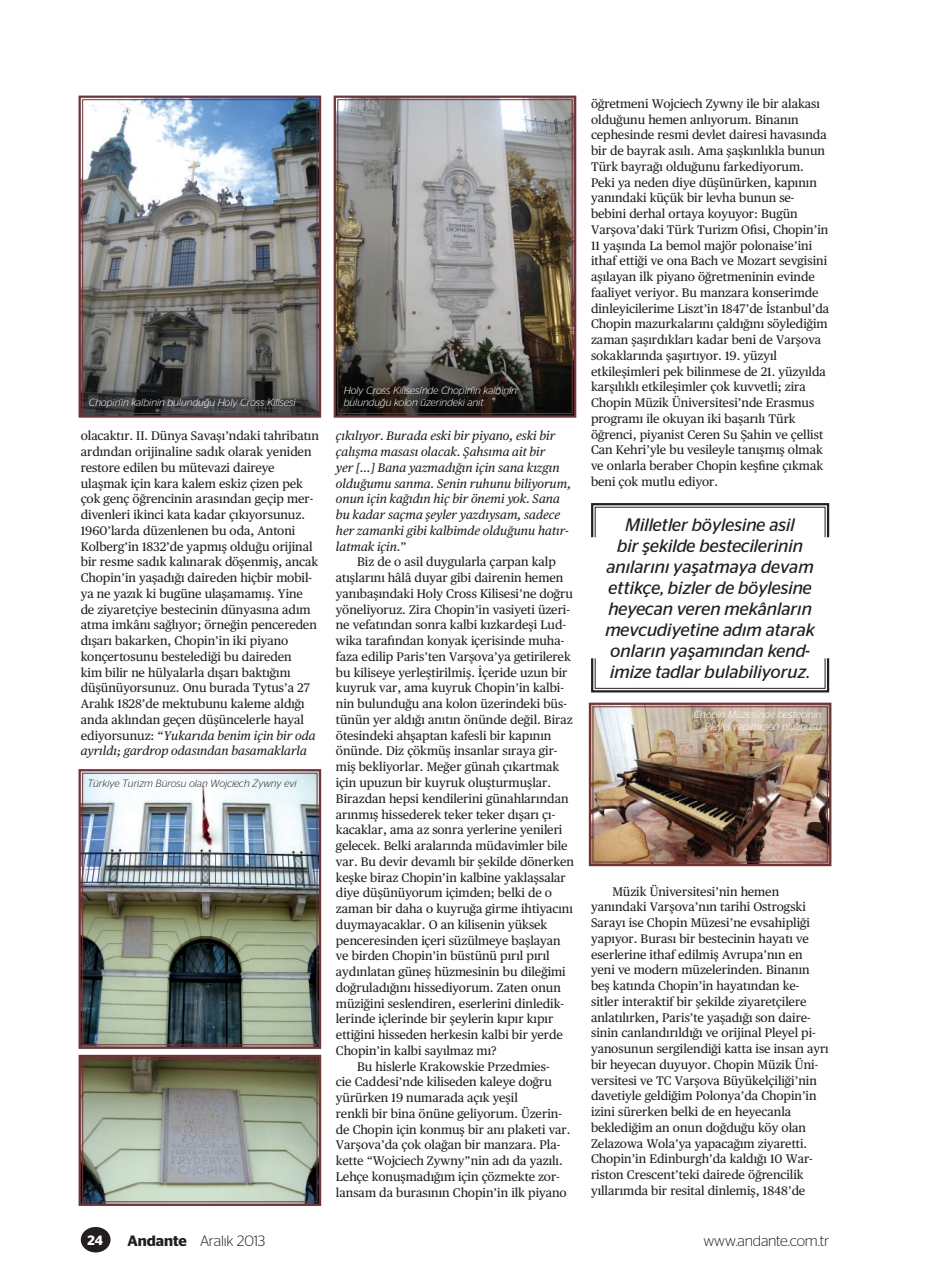
<style>
.page{position:relative;width:927px;height:1276px;background:#fff}
.page>*{position:absolute;margin:0;border:0;box-sizing:border-box;transform-origin:0 0}
.t1{font:italic 18px/21px "DK Stag Sans";letter-spacing:-.005em;color:#231f20;text-align:center}
.t2{font:300 15px "DK Stag Sans";letter-spacing:-.015em;color:#231f20}
.t3{font:600 13.5px "DK Stag Sans";color:#fff}
.t4{font:12.45px/15.8px "DK Publico Text";color:#231f20}
.t5{font:italic 12.45px/15.8px "DK Publico Text";color:#231f20}
.t6{font:italic 300 10.5px/12px "DK Stag Sans";color:#fff;text-align:right}
.t7{font:italic 300 10.5px "DK Stag Sans";color:#231f20}
.s1{font-style:italic}
.s2{font-style:normal}
.s3{font-weight:600}
</style>
<div class="page">
<div style="left:81px;top:1227px;width:30px;height:25px;background:#231f20;border-radius:50%"></div>
<img style="left:78px;top:95px;width:244px;height:323px">
<div style="left:82px;top:99px;width:235px;height:315px;border:1px solid #723236"></div>
<img style="left:333px;top:95px;width:244px;height:323px">
<div style="left:337px;top:99px;width:236px;height:315px;border:1px solid #723236"></div>
<img style="left:78px;top:769px;width:244px;height:280px">
<div style="left:82px;top:773px;width:235px;height:272px;border:1px solid #723236"></div>
<svg style="left:78px;top:1054px;width:244px;height:152px"></svg>
<div style="left:82px;top:1058px;width:235px;height:144px;border:1px solid #723236"></div>
<img style="left:588px;top:702px;width:244px;height:165px">
<div style="left:593px;top:706px;width:235px;height:156px;border:1px solid #723236"></div>
<svg style="left:591px;top:503px;width:239px;height:35px"></svg>
<svg style="left:591px;top:658px;width:239px;height:35px"></svg>
<div style="left:595px;top:658px;width:230px;height:31px;border:1px solid #231f20"></div>
<p class="t6" style="left:344px;top:384px;width:175px">Holy Cross Kilisesi’nde Chopin’in kalbinin</p>
<p class="t6" style="left:89px;top:396px;width:208px">Chopin’in kalbinin bulunduğu Holy Cross Kilisesi</p>
<p class="t6" style="left:344px;top:396px;width:141px">bulunduğu kolon üzerindeki anıt</p>
<p class="t4" style="left:81px;top:429px;width:240px">olacaktır. II. Dünya Savaşı’ndaki tahribatın ardından orijinaline sadık olarak yeniden restore edilen bu mütevazi daireye ulaşmak için kara kalem eskiz çizen pek çok genç öğrencinin arasından geçip mer&shy;divenleri ikinci kata kadar çıkıyorsunuz.<br>1960’larda düzenlenen bu oda, Antoni Kolberg’in 1832’de yapmış olduğu orijinal bir resme sadık kalınarak döşenmiş, ancak Chopin’in yaşadığı daireden hiçbir mobil&shy;ya ne yazık ki bugüne ulaşamamış. Yine de ziyaretçiye bestecinin dünyasına adım atma imkânı sağlıyor; örneğin pencereden dışarı bakarken, Chopin’in iki piyano konçertosunu bestelediği bu daireden<br>kim bilir ne hülyalarla dışarı baktığını düşünüyorsunuz. Onu burada Tytus’a 27<br>Aralık 1828’de mektubunu kaleme aldığı anda aklından geçen düşüncelerle hayal ediyorsunuz: “<span class="s1">Yukarıda benim için bir oda ayrıldı; gardrop odasından basamaklarla</span></p>
<p class="t5" style="left:336px;top:429px;width:237px">çıkılıyor. Burada eski bir piyano, eski bir çalışma masası olacak. Şahsıma ait bir<br>yer […] Bana yazmadığın için sana kızgın olduğumu sanma. Senin ruhunu biliyorum, onun için kağıdın hiç bir önemi yok. Sana bu kadar saçma şeyler yazdıysam, sadece her zamanki gibi kalbimde olduğunu hatır&shy;latmak için.<span class="s2">”</span></p>
<p class="t4" style="left:357px;top:555px;width:200px">Biz de o asil duygularla çarpan kalp</p>
<p class="t4" style="left:336px;top:570px;width:229px">atışlarını hâlâ duyar gibi dairenin hemen</p>
<p class="t4" style="left:336px;top:586px;width:238px">yanıbaşındaki Holy Cross Kilisesi’ne doğru</p>
<p class="t4" style="left:336px;top:602px;width:235px">yöneliyoruz. Zira Chopin’in vasiyeti üzeri-</p>
<p class="t4" style="left:336px;top:618px;width:232px">ne vefatından sonra kalbi kızkardeşi Lud-</p>
<p class="t4" style="left:336px;top:633px;width:230px">wika tarafından konyak içerisinde muha-</p>
<p class="t4" style="left:336px;top:649px;width:236px">faza edilip Paris’ten Varşova’ya getirilerek</p>
<p class="t4" style="left:336px;top:665px;width:233px">bu kiliseye yerleştirilmiş. İçeride uzun bir</p>
<p class="t4" style="left:336px;top:681px;width:230px">kuyruk var, ama kuyruk Chopin’in kalbi-</p>
<p class="t4" style="left:336px;top:696px;width:233px">nin bulunduğu ana kolon üzerindeki büs-</p>
<p class="t4" style="left:336px;top:712px;width:238px">tünün yer aldığı anıtın önünde değil. Biraz</p>
<p class="t4" style="left:336px;top:728px;width:217px">ötesindeki ahşaptan kafesli bir kapının</p>
<p class="t4" style="left:336px;top:744px;width:223px">önünde. Diz çökmüş insanlar sıraya gir-</p>
<p class="t4" style="left:336px;top:759px;width:225px">miş bekliyorlar. Meğer günah çıkartmak</p>
<p class="t4" style="left:336px;top:775px;width:217px">için upuzun bir kuyruk oluşturmuşlar.</p>
<p class="t4" style="left:336px;top:791px;width:234px">Birazdan hepsi kendilerini günahlarından</p>
<p class="t4" style="left:336px;top:807px;width:221px">arınmış hissederek teker teker dışarı çı-</p>
<p class="t4" style="left:336px;top:822px;width:228px">kacaklar, ama az sonra yerlerine yenileri</p>
<p class="t4" style="left:336px;top:838px;width:233px">gelecek. Belki aralarında müdavimler bile</p>
<p class="t4" style="left:336px;top:854px;width:240px">var. Bu devir devamlı bir şekilde dönerken</p>
<p class="t4" style="left:336px;top:870px;width:231px">keşke biraz Chopin’in kalbine yaklaşsalar</p>
<p class="t4" style="left:336px;top:885px;width:218px">diye düşünüyorum içimden; belki de o</p>
<p class="t4" style="left:336px;top:901px;width:239px">zaman bir daha o kuyruğa girme ihtiyacını</p>
<p class="t4" style="left:336px;top:917px;width:213px">duymayacaklar. O an kilisenin yüksek</p>
<p class="t4" style="left:336px;top:933px;width:226px">penceresinden içeri süzülmeye başlayan</p>
<p class="t4" style="left:336px;top:948px;width:215px">ve birden Chopin’in büstünü pırıl pırıl</p>
<p class="t4" style="left:336px;top:964px;width:231px">aydınlatan güneş hüzmesinin bu dileğimi</p>
<p class="t4" style="left:336px;top:980px;width:227px">doğruladığını hissediyorum. Zaten onun</p>
<p class="t4" style="left:336px;top:996px;width:230px">müziğini seslendiren, eserlerini dinledik-</p>
<p class="t4" style="left:336px;top:1011px;width:219px">lerinde içlerinde bir şeylerin kıpır kıpır</p>
<p class="t4" style="left:336px;top:1027px;width:228px">ettiğini hisseden herkesin kalbi bir yerde</p>
<p class="t4" style="left:336px;top:1043px;width:162px">Chopin’in kalbi sayılmaz mı?</p>
<p class="t4" style="left:357px;top:1059px;width:194px">Bu hislerle Krakowskie Przedmies-</p>
<p class="t4" style="left:336px;top:1074px;width:218px">cie Caddesi’nde kiliseden kaleye doğru</p>
<p class="t4" style="left:336px;top:1090px;width:183px">yürürken 19 numarada açık yeşil</p>
<p class="t4" style="left:336px;top:1106px;width:227px">renkli bir bina önüne geliyorum. Üzerin-</p>
<p class="t4" style="left:336px;top:1122px;width:236px">de Chopin için konmuş bir anı plaketi var.</p>
<p class="t4" style="left:336px;top:1137px;width:226px">Varşova’da çok olağan bir manzara. Pla-</p>
<p class="t4" style="left:336px;top:1153px;width:228px">kette “Wojciech Zywny”nin adı da yazılı.</p>
<p class="t4" style="left:336px;top:1169px;width:225px">Lehçe konuşmadığım için çözmekte zor-</p>
<p class="t4" style="left:336px;top:1185px;width:232px">lansam da burasının Chopin’in ilk piyano</p>
<p class="t7" style="left:87px;top:777px;width:211px">Türkiye Turizm Bürosu olan Wojciech Zywny evi</p>
<p class="t4" style="left:591px;top:96px;width:240px">öğretmeni Wojciech Zywny ile bir alakası olduğunu hemen anlıyorum. Binanın cephesinde resmi devlet dairesi havasında bir de bayrak asılı. Ama şaşkınlıkla bunun Türk bayrağı olduğunu farkediyorum.<br>Peki ya neden diye düşünürken, kapının yanındaki küçük bir levha bunun se&shy;bebini derhal ortaya koyuyor: Bugün Varşova’daki Türk Turizm Ofisi, Chopin’in 11 yaşında La bemol majör polonaise’ini ithaf ettiği ve ona Bach ve Mozart sevgisini aşılayan ilk piyano öğretmeninin evinde faaliyet veriyor. Bu manzara konserimde dinleyicilerime Liszt’in 1847’de İstanbul’da Chopin mazurkalarını çaldığını söylediğim zaman şaşırdıkları kadar beni de Varşova sokaklarında şaşırtıyor. 19. yüzyıl etkileşimleri pek bilinmese de 21. yüzyılda karşılıklı etkileşimler çok kuvvetli; zira Chopin Müzik Üniversitesi’nde Erasmus programı ile okuyan iki başarılı Türk öğrenci, piyanist Ceren Su Şahin ve çellist Can Kehri’yle bu vesileyle tanışmış olmak ve onlarla beraber Chopin keşfine çıkmak beni çok mutlu ediyor.</p>
<h1 class="t1" style="left:605px;top:514px;width:211px">Milletler böylesine asil<br>bir şekilde bestecilerinin anılarını yaşatmaya devam ettikçe, bizler de böylesine heyecan veren mekânların mevcudiyetine adım atarak onların yaşamından kend&shy;imize tadlar bulabiliyoruz.</h1>
<p class="t6" style="left:694px;top:708px;width:129px">Chopin Müzesi’nde bestecinin<br>Pleyel yapımı son piyanosu</p>
<p class="t4" style="left:591px;top:884px;width:239px;text-indent:21px">Müzik Üniversitesi’nin hemen yanındaki Varşova’nın tarihi Ostrogski Sarayı ise Chopin Müzesi’ne evsahipliği yapıyor. Burası bir bestecinin hayatı ve eserlerine ithaf edilmiş Avrupa’nın en yeni ve modern müzelerinden. Binanın beş katında Chopin’in hayatından ke&shy;sitler interaktif bir şekilde ziyaretçilere anlatılırken, Paris’te yaşadığı son daire&shy;sinin canlandırıldığı ve orijinal Pleyel pi&shy;yanosunun sergilendiği katta ise insan ayrı bir heyecan duyuyor. Chopin Müzik Üni&shy;versitesi ve TC Varşova Büyükelçiliği’nin davetiyle geldiğim Polonya’da Chopin’in izini sürerken belki de en heyecanla beklediğim an onun doğduğu köy olan Zelazowa Wola’ya yapacağım ziyaretti.<br>Chopin’in Edinburgh’da kaldığı 10 War&shy;riston Crescent’teki dairede öğrencilik yıllarımda bir resital dinlemiş, 1848’de</p>
<p class="t3" style="left:88px;top:1232px;width:17px">24</p>
<p class="t2" style="left:127px;top:1232px;width:139px"><span class="s3">Andante</span> Aralık 2013</p>
<p class="t2" style="left:703px;top:1232px;width:127px">www.andante.com.tr</p>
</div>
